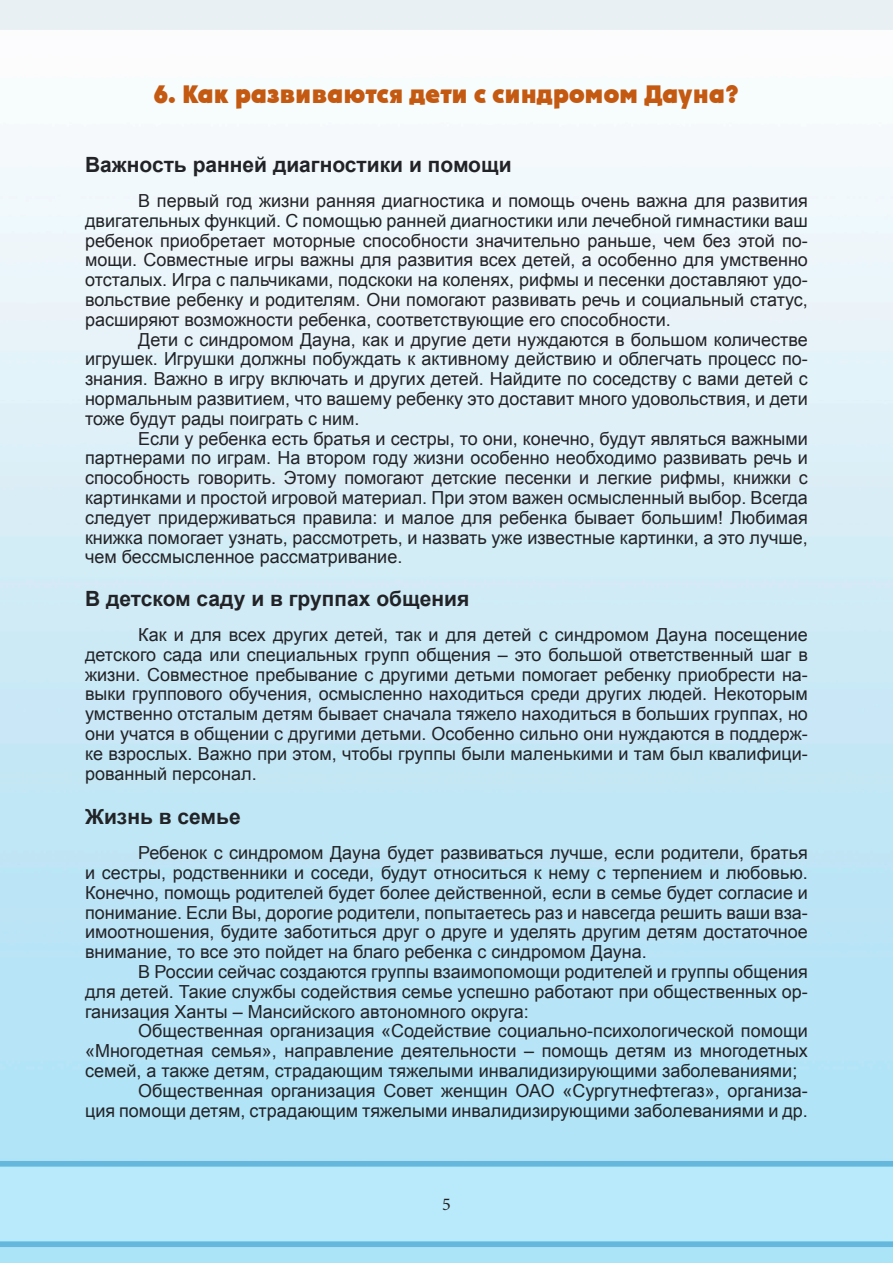
<style>
.page{position:relative;width:893px;height:1263px;background:#fff}
.page>*{position:absolute;margin:0;border:0;box-sizing:border-box;transform-origin:0 0}
.t1{font:800 24px "a Plakat Cmpl";color:#c45911}
.t2{font:700 21px "Arial";color:#222327}
.t3{font:18px/19.8px "Arial";color:#222327;text-align:justify}
.t4{font:18px "Minion Pro";color:#231f20}
</style>
<div class="page">
<img style="left:0;top:0;width:893px;height:1263px">
<h1 class="t1" style="left:154px;top:82px;width:587px">6. Как развиваются дети с синдромом Дауна?</h1>
<p class="t2" style="left:85px;top:150px;width:428px">Важность ранней диагностики и помощи</p>
<p class="t3" style="left:85px;top:191px;width:724px;text-indent:53px">В первый год жизни ранняя диагностика и помощь очень важна для развития двигательных функций. С помощью ранней диагностики или лечебной гимнастики ваш ребенок приобретает моторные способности значительно раньше, чем без этой по&shy;мощи. Совместные игры важны для развития всех детей, а особенно для умственно отсталых. Игра с пальчиками, подскоки на коленях, рифмы и песенки доставляют удо&shy;вольствие ребенку и родителям. Они помогают развивать речь и социальный статус, расширяют возможности ребенка, соответствующие его способности.</p>
<p class="t3" style="left:85px;top:329px;width:724px;text-indent:53px">Дети с синдромом Дауна, как и другие дети нуждаются в большом количестве игрушек. Игрушки должны побуждать к активному действию и облегчать процесс по&shy;знания. Важно в игру включать и других детей. Найдите по соседству с вами детей с нормальным развитием, что вашему ребенку это доставит много удовольствия, и дети тоже будут рады поиграть с ним.</p>
<p class="t3" style="left:85px;top:428px;width:724px;text-indent:53px">Если у ребенка есть братья и сестры, то они, конечно, будут являться важными партнерами по играм. На втором году жизни особенно необходимо развивать речь и способность говорить. Этому помогают детские песенки и легкие рифмы, книжки с картинками и простой игровой материал. При этом важен осмысленный выбор. Всегда следует придерживаться правила: и малое для ребенка бывает большим! Любимая книжка помогает узнать, рассмотреть, и назвать уже известные картинки, а это лучше, чем бессмысленное рассматривание.</p>
<p class="t2" style="left:85px;top:584px;width:386px">В детском саду и в группах общения</p>
<p class="t3" style="left:85px;top:625px;width:724px;text-indent:53px">Как и для всех других детей, так и для детей с синдромом Дауна посещение детского сада или специальных групп общения – это большой ответственный шаг в жизни. Совместное пребывание с другими детьми помогает ребенку приобрести на&shy;выки группового обучения, осмысленно находиться среди других людей. Некоторым умственно отсталым детям бывает сначала тяжело находиться в больших группах, но они учатся в общении с другими детьми. Особенно сильно они нуждаются в поддерж&shy;ке взрослых. Важно при этом, чтобы группы были маленькими и там был квалифици&shy;рованный персонал.</p>
<p class="t2" style="left:85px;top:802px;width:157px">Жизнь в семье</p>
<p class="t3" style="left:85px;top:843px;width:724px;text-indent:53px">Ребенок с синдромом Дауна будет развиваться лучше, если родители, братья и сестры, родственники и соседи, будут относиться к нему с терпением и любовью.<br>Конечно, помощь родителей будет более действенной, если в семье будет согласие и понимание. Если Вы, дорогие родители, попытаетесь раз и навсегда решить ваши вза&shy;имоотношения, будите заботиться друг о друге и уделять другим детям достаточное внимание, то все это пойдет на благо ребенка с синдромом Дауна.</p>
<p class="t3" style="left:85px;top:962px;width:724px;text-indent:53px">В России сейчас создаются группы взаимопомощи родителей и группы общения для детей. Такие службы содействия семье успешно работают при общественных ор&shy;ганизация Ханты – Мансийского автономного округа:</p>
<p class="t3" style="left:138px;top:1021px;width:671px">Общественная организация «Содействие социально-психологической помощи</p>
<p class="t3" style="left:85px;top:1041px;width:724px">«Многодетная семья», направление деятельности – помощь детям из многодетных</p>
<p class="t3" style="left:85px;top:1061px;width:714px">семей, а также детям, страдающим тяжелыми инвалидизирующими заболеваниями;</p>
<p class="t3" style="left:138px;top:1080px;width:671px">Общественная организация Совет женщин ОАО «Сургутнефтегаз», организа-</p>
<p class="t3" style="left:85px;top:1100px;width:724px">ция помощи детям, страдающим тяжелыми инвалидизирующими заболеваниями и др.</p>
<p class="t4" style="left:442px;top:1192px;width:10px">5</p>
</div>
